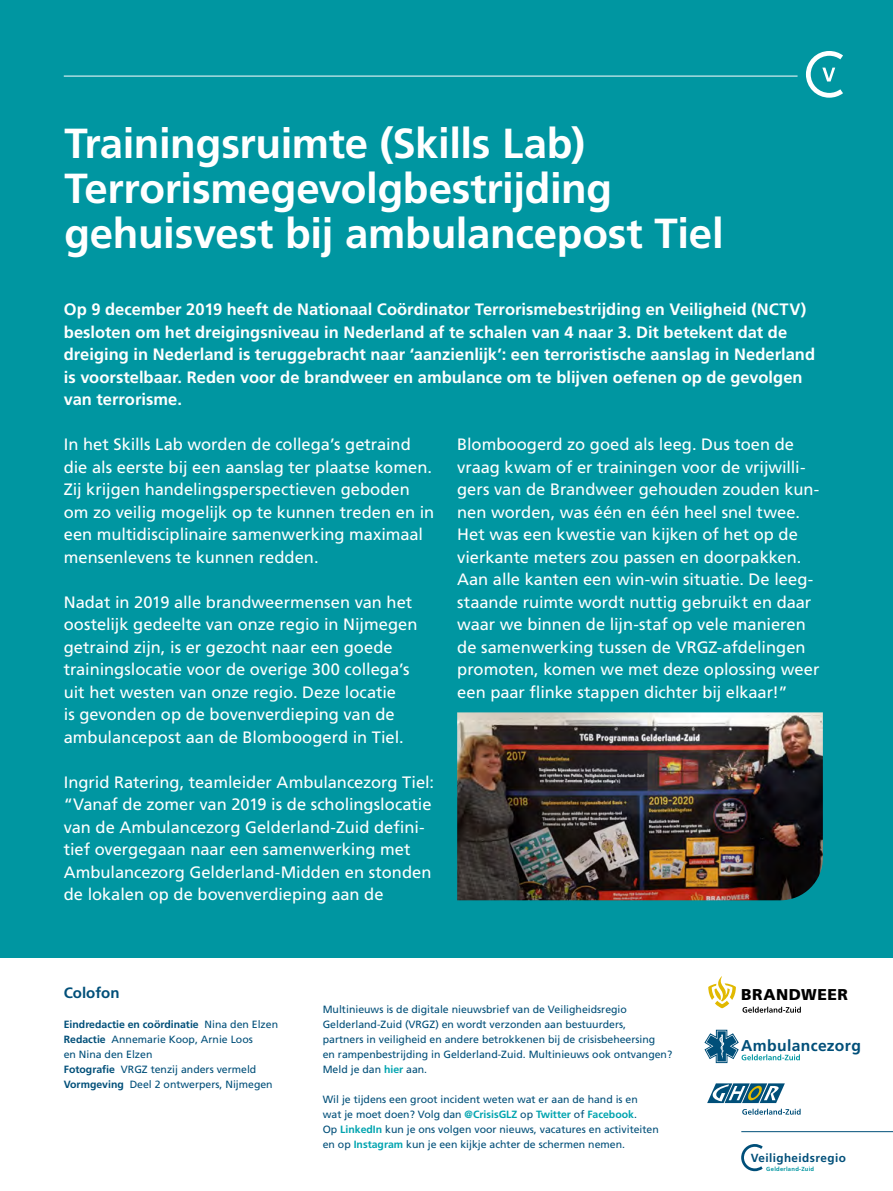
<style>
.page{position:relative;width:893px;height:1191px;background:#fff}
.page>*{position:absolute;margin:0;border:0;box-sizing:border-box;transform-origin:0 0}
.t1{font:700 42px/45px "Frutiger";letter-spacing:-.005em;color:#fff}
.t2{font:16.5px/22.5px "Frutiger";color:#fff}
.t3{font:700 16.5px/22.5px "Frutiger";color:#fff}
.t4{font:700 15.6px "Frutiger";letter-spacing:.025em;color:#004f79}
.t5{font:900 15.6px "Frutiger";letter-spacing:.035em;color:#000}
.t6{font:700 15px "Frutiger";color:#004f79}
.t7{font:700 11.7px "Frutiger";letter-spacing:.035em;color:#004f79}
.t8{font:10.5px/15px "Frutiger";color:#004f79}
.t9{font:700 5.85px "Frutiger";letter-spacing:.045em;color:#0096a1}
.s1{font-weight:700}
.s2{font-weight:700;color:#00a4af}
</style>
<div class="page">
<div style="left:0;top:0;width:893px;height:957px;background:#0096a1"></div>
<svg style="left:705px;top:1030px;width:95px;height:32px"></svg>
<svg style="left:708px;top:976px;width:28px;height:32px"></svg>
<svg style="left:742px;top:1006px;width:59px;height:6px"></svg>
<svg style="left:707px;top:1083px;width:94px;height:31px"></svg>
<hr style="left:741px;top:1131px;width:152px;height:1px;background:#004f79">
<svg style="left:741px;top:1144px;width:22px;height:28px"></svg>
<hr style="left:64px;top:76px;width:733px;height:1px;background:#fff">
<img style="left:457px;top:712px;width:366px;height:188px">
<svg style="left:805px;top:51px;width:38px;height:47px"></svg>
<h1 class="t1" style="left:64px;top:120px;width:661px">Trainingsruimte (Skills Lab)<br>Terrorismegevolgbestrijding gehuisvest bij ambulancepost Tiel</h1>
<p class="t3" style="left:64px;top:298px;width:753px">Op 9 december 2019 heeft de Nationaal Coördinator Terrorismebestrijding en Veiligheid (NCTV) besloten om het dreigingsniveau in Nederland af te schalen van 4 naar 3. Dit betekent dat de dreiging in Nederland is teruggebracht naar ‘aanzienlijk’: een terroristische aanslag in Nederland is voorstelbaar. Reden voor de brandweer en ambulance om te blijven oefenen op de gevolgen van terrorisme.</p>
<p class="t2" style="left:64px;top:433px;width:372px">In het Skills Lab worden de collega’s getraind die als eerste bij een aanslag ter plaatse komen.<br>Zij krijgen handelingsperspectieven geboden om zo veilig mogelijk op te kunnen treden en in een multidisciplinaire samenwerking maximaal mensenlevens te kunnen redden.</p>
<p class="t2" style="left:64px;top:590px;width:355px">Nadat in 2019 alle brandweermensen van het oostelijk gedeelte van onze regio in Nijmegen getraind zijn, is er gezocht naar een goede trainingslocatie voor de overige 300 collega’s uit het westen van onze regio. Deze locatie<br>is gevonden op de bovenverdieping van de ambulancepost aan de Blomboogerd in Tiel.</p>
<p class="t2" style="left:64px;top:770px;width:372px">Ingrid Ratering, teamleider Ambulancezorg Tiel: “Vanaf de zomer van 2019 is de scholingslocatie van de Ambulancezorg Gelderland-Zuid defini&shy;tief overgegaan naar een samenwerking met Ambulancezorg Gelderland-Midden en stonden de lokalen op de bovenverdieping aan de</p>
<p class="t2" style="left:457px;top:433px;width:364px">Blomboogerd zo goed als leeg. Dus toen de vraag kwam of er trainingen voor de vrijwilli&shy;gers van de Brandweer gehouden zouden kun&shy;nen worden, was één en één heel snel twee.<br>Het was een kwestie van kijken of het op de vierkante meters zou passen en doorpakken.<br>Aan alle kanten een win-win situatie. De leeg&shy;staande ruimte wordt nuttig gebruikt en daar waar we binnen de lijn-staf op vele manieren de samenwerking tussen de VRGZ-afdelingen promoten, komen we met deze oplossing weer een paar flinke stappen dichter bij elkaar!”</p>
<p class="t6" style="left:64px;top:983px;width:57px">Colofon</p>
<p class="t8" style="left:64px;top:1016px;width:216px"><span class="s1">Eindredactie en coördinatie</span> Nina den Elzen <span class="s1">Redactie</span> Annemarie Koop, Arnie Loos<br>en Nina den Elzen<br><span class="s1">Fotografie</span> VRGZ tenzij anders vermeld <span class="s1">Vormgeving</span> Deel 2 ontwerpers, Nijmegen</p>
<p class="t8" style="left:323px;top:1001px;width:351px">Multinieuws is de digitale nieuwsbrief van de Veiligheidsregio Gelderland-Zuid (VRGZ) en wordt verzonden aan bestuurders,<br>partners in veiligheid en andere betrokkenen bij de crisisbeheersing<br>en rampenbestrijding in Gelderland-Zuid. Multinieuws ook ontvangen?<br>Meld je dan <span class="s2">hier</span> aan.</p>
<p class="t8" style="left:323px;top:1091px;width:338px">Wil je tijdens een groot incident weten wat er aan de hand is en wat je moet doen? Volg dan <span class="s2">@CrisisGLZ</span> op <span class="s2">Twitter</span> of <span class="s2">Facebook</span>.<br>Op <span class="s2">LinkedIn</span> kun je ons volgen voor nieuws, vacatures en activiteiten en op <span class="s2">Instagram</span> kun je een kijkje achter de schermen nemen.</p>
<p class="t5" style="left:741px;top:985px;width:108px">BRANDWEER</p>
<p class="t4" style="left:741px;top:1036px;width:121px">Ambulancezorg</p>
<p class="t7" style="left:751px;top:1151px;width:97px">Veiligheidsregio</p>
<p class="t9" style="left:766px;top:1165px;width:49px">Gelderland-Zuid</p>
</div>
